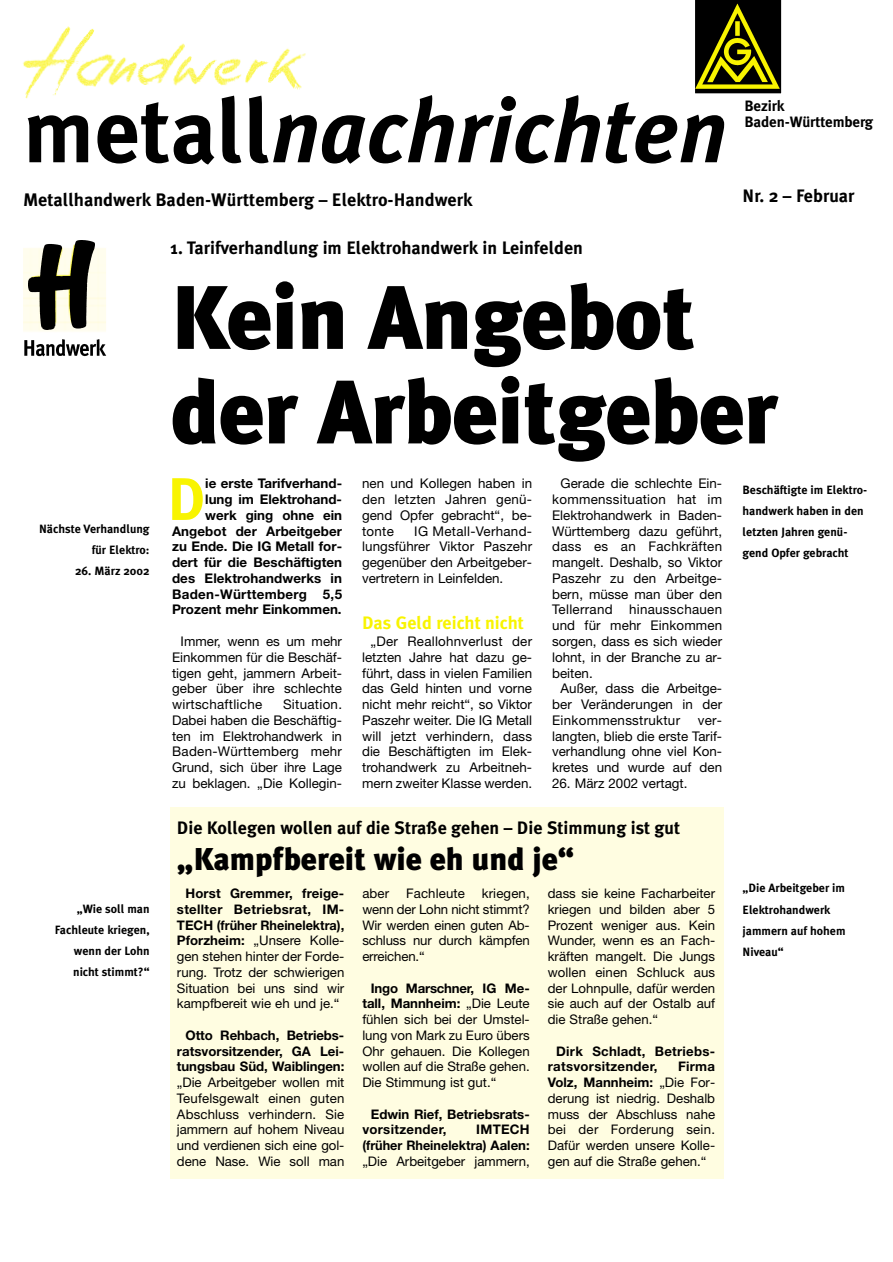
<style>
.page{position:relative;width:893px;height:1262px;background:#fff}
.page>*{position:absolute;margin:0;border:0;box-sizing:border-box;transform-origin:0 0}
.t1{font:900 90px/94.5px "Meta Plus";letter-spacing:-.01em;color:#000}
.t2{font:italic 700 90px "Meta Plus";color:#000}
.t3{font:700 60px "Meta Plus";color:#f8f400}
.t4{font:900 31.5px "Meta Plus";color:#000}
.t5{font:700 18.15px "Meta Plus";color:#000}
.t6{font:700 18px "Meta Plus";color:#000}
.t7{font:700 18px "Meta Plus";color:#f8f400}
.t8{font:700 15px/16.5px "Meta Plus";letter-spacing:-.01em;color:#000}
.t9{font:13.35px/15.8px "Helvetica Neue";color:#000;text-align:justify}
.t10{font:700 13.35px/15.8px "Helvetica Neue";color:#000;text-align:right}
.t11{font:13.2px/15.8px "Helvetica Neue";color:#000;text-align:justify}
.t12{font:700 13.2px/15.8px "Helvetica Neue";color:#000;text-align:justify}
.t13{font:700 13.2px/15.8px "Helvetica Neue";letter-spacing:.02em;color:#000}
.t14{font:700 12px/21px "Meta Plus";color:#000;text-align:right}
.s1{font-style:normal}
.s2{font-weight:700}
</style>
<div class="page">
<div style="left:23px;top:248px;width:83px;height:84px;background:#fffdee"></div>
<img style="left:23px;top:26px;width:283px;height:73px">
<img style="left:29px;top:240px;width:66px;height:89px">
<div style="left:170px;top:807px;width:553px;height:371px;background:#fffde1"></div>
<svg style="left:695px;top:0;width:87px;height:94px;background:#424104"></svg>
<img style="left:25px;top:339px;width:82px;height:17px">
<h1 class="t2" style="left:23px;top:94px;width:706px"><span class="s1">metall</span>nachrichten</h1>
<p class="t8" style="left:744px;top:98px;width:130px">Bezirk<br>Baden-Württemberg</p>
<h3 class="t5" style="left:23px;top:192px;width:451px">Metallhandwerk Baden-Württemberg – Elektro-Handwerk</h3>
<h3 class="t6" style="left:742px;top:189px;width:113px">Nr. 2 – Februar</h3>
<p class="t14" style="left:39px;top:519px;width:112px">Nächste Verhandlung für Elektro:</p>
<p class="t14" style="left:75px;top:561px;width:76px">26. März 2002</p>
<p class="t14" style="left:55px;top:898px;width:96px">„Wie soll man<br>Fachleute kriegen, wenn der Lohn nicht stimmt?“</p>
<h3 class="t6" style="left:170px;top:241px;width:414px">1. Tarifverhandlung im Elektrohandwerk in Leinfelden</h3>
<h1 class="t1" style="left:170px;top:277px;width:608px">Kein Angebot der Arbeitgeber</h1>
<h2 class="t3" style="left:167px;top:476px;width:40px">D</h2>
<p class="t9" style="left:552px;top:477px;width:171px;text-indent:9px">Gerade die schlechte Ein&shy;kommenssituation hat im Elektrohandwerk in Baden-Württemberg dazu geführt, dass es an Fachkräften mangelt. Deshalb, so Viktor Paszehr zu den Arbeitge&shy;bern, müsse man über den Tellerrand hinausschauen und für mehr Einkommen sorgen, dass es sich wieder lohnt, in der Branche zu ar&shy;beiten.</p>
<p class="t9" style="left:552px;top:682px;width:171px;text-indent:9px">Außer, dass die Arbeitge&shy;ber Veränderungen in der Einkommensstruktur</p>
<p class="t10" style="left:172px;top:477px;width:171px">ie erste Tarifverhand-<br>lung im Elektrohand&shy;werk ging ohne ein<br>Angebot der Arbeitgeber zu Ende. Die IG Metall for&shy;dert für die Beschäftigten des Elektrohandwerks in<br>Baden-Württemberg 5,5<br>Prozent mehr Einkommen.</p>
<p class="t9" style="left:172px;top:634px;width:171px;text-indent:9px">Immer, wenn es um mehr Einkommen für die Beschäf&shy;tigen geht, jammern Arbeit&shy;geber über ihre schlechte wirtschaftliche</p>
<p class="t9" style="left:362px;top:477px;width:171px">nen und Kollegen haben in den letzten Jahren genü&shy;gend Opfer gebracht“, be&shy;tonte</p>
<p class="t9" style="left:362px;top:524px;width:171px;text-indent:52px">IG Metall-Verhand&shy;lungsführer Viktor Paszehr gegenüber den Arbeitgeber&shy;vertretern in Leinfelden.</p>
<h3 class="t7" style="left:362px;top:615px;width:163px">Das Geld reicht nicht</h3>
<p class="t9" style="left:362px;top:634px;width:171px;text-indent:9px">„Der Reallohnverlust der letzten Jahre hat dazu ge&shy;führt, dass in vielen Familien das Geld hinten und vorne nicht mehr reicht“, so Viktor Paszehr weiter. Die IG Metall will jetzt verhindern, dass die Beschäftigten im Elek&shy;trohandwerk zu Arbeitneh&shy;mern zweiter Klasse werden.</p>
<p class="t9" style="left:172px;top:697px;width:171px;text-indent:111px">Situation.<br>Dabei haben die Beschäftig&shy;ten im Elektrohandwerk in Baden-Württemberg mehr Grund, sich über ihre Lage zu beklagen. „Die Kollegin-</p>
<p class="t9" style="left:552px;top:713px;width:171px;text-indent:146px">ver&shy;langten, blieb die erste Tarif&shy;verhandlung ohne viel Kon&shy;kretes und wurde auf den</p>
<p class="t9" style="left:552px;top:776px;width:137px">26. März 2002 vertagt.</p>
<h3 class="t6" style="left:177px;top:820px;width:504px">Die Kollegen wollen auf die Straße gehen – Die Stimmung ist gut</h3>
<h3 class="t4" style="left:177px;top:846px;width:398px">„Kampfbereit wie eh und je“</h3>
<p class="t11" style="left:177px;top:887px;width:169px;text-indent:9px"><span class="s2">Horst Gremmer, freige&shy;stellter Betriebsrat, IM-TECH (früher Rheinelektra), Pforzheim:</span> „Unsere Kolle&shy;gen stehen hinter der Forde&shy;rung. Trotz der schwierigen Situation bei uns sind wir kampfbereit wie eh und je.“</p>
<p class="t12" style="left:177px;top:1028px;width:169px;text-indent:9px">Otto Rehbach, Betriebs&shy;ratsvorsitzender, GA Lei&shy;tungsbau Süd, Waiblingen:</p>
<p class="t11" style="left:177px;top:1076px;width:169px">„Die Arbeitgeber wollen mit Teufelsgewalt einen guten Abschluss verhindern. Sie jammern auf hohem Niveau und verdienen sich eine gol&shy;dene Nase. Wie soll man</p>
<p class="t11" style="left:362px;top:887px;width:169px;text-indent:119px">kriegen, wenn der Lohn nicht stimmt?<br>Wir werden einen guten Ab&shy;schluss nur durch kämpfen erreichen.“</p>
<p class="t11" style="left:362px;top:981px;width:169px;text-indent:9px"><span class="s2">Ingo Marschner, IG Me&shy;tall, Mannheim:</span> „Die Leute fühlen sich bei der Umstel&shy;lung von Mark zu Euro übers Ohr gehauen. Die Kollegen wollen auf die Straße gehen.<br>Die Stimmung ist gut.“</p>
<p class="t12" style="left:362px;top:1107px;width:169px;text-indent:9px">Edwin Rief, Betriebsrats&shy;vorsitzender,</p>
<p class="t11" style="left:362px;top:887px;width:28px">aber</p>
<p class="t11" style="left:406px;top:887px;width:60px">Fachleute</p>
<p class="t12" style="left:362px;top:1123px;width:169px;text-align:right">IMTECH<br>(früher Rheinelektra) Aalen:</p>
<p class="t11" style="left:362px;top:1154px;width:169px">„Die Arbeitgeber jammern,</p>
<p class="t11" style="left:547px;top:887px;width:169px">dass sie keine Facharbeiter kriegen und bilden aber 5<br>Prozent weniger aus. Kein Wunder, wenn es an Fach&shy;kräften mangelt. Die Jungs wollen einen Schluck aus der Lohnpulle, dafür werden sie auch auf der Ostalb auf die Straße gehen.“</p>
<p class="t13" style="left:547px;top:1044px;width:169px;text-indent:9px">Dirk Schladt, Betriebs&shy;ratsvorsitzender,</p>
<p class="t11" style="left:547px;top:1060px;width:169px;text-indent:130px"><span class="s2">Firma Volz, Mannheim:</span> „Die For&shy;derung ist niedrig. Deshalb muss der Abschluss nahe bei der Forderung sein.<br>Dafür werden unsere Kolle&shy;gen auf die Straße gehen.“</p>
<p class="t14" style="left:742px;top:480px;width:126px;text-align:left">Beschäftigte im Elektro&shy;handwerk haben in den letzten Jahren genü&shy;gend Opfer gebracht</p>
<p class="t14" style="left:742px;top:878px;width:104px;text-align:left">„Die Arbeitgeber im<br>Elektrohandwerk jammern auf hohem<br>Niveau“</p>
</div>
